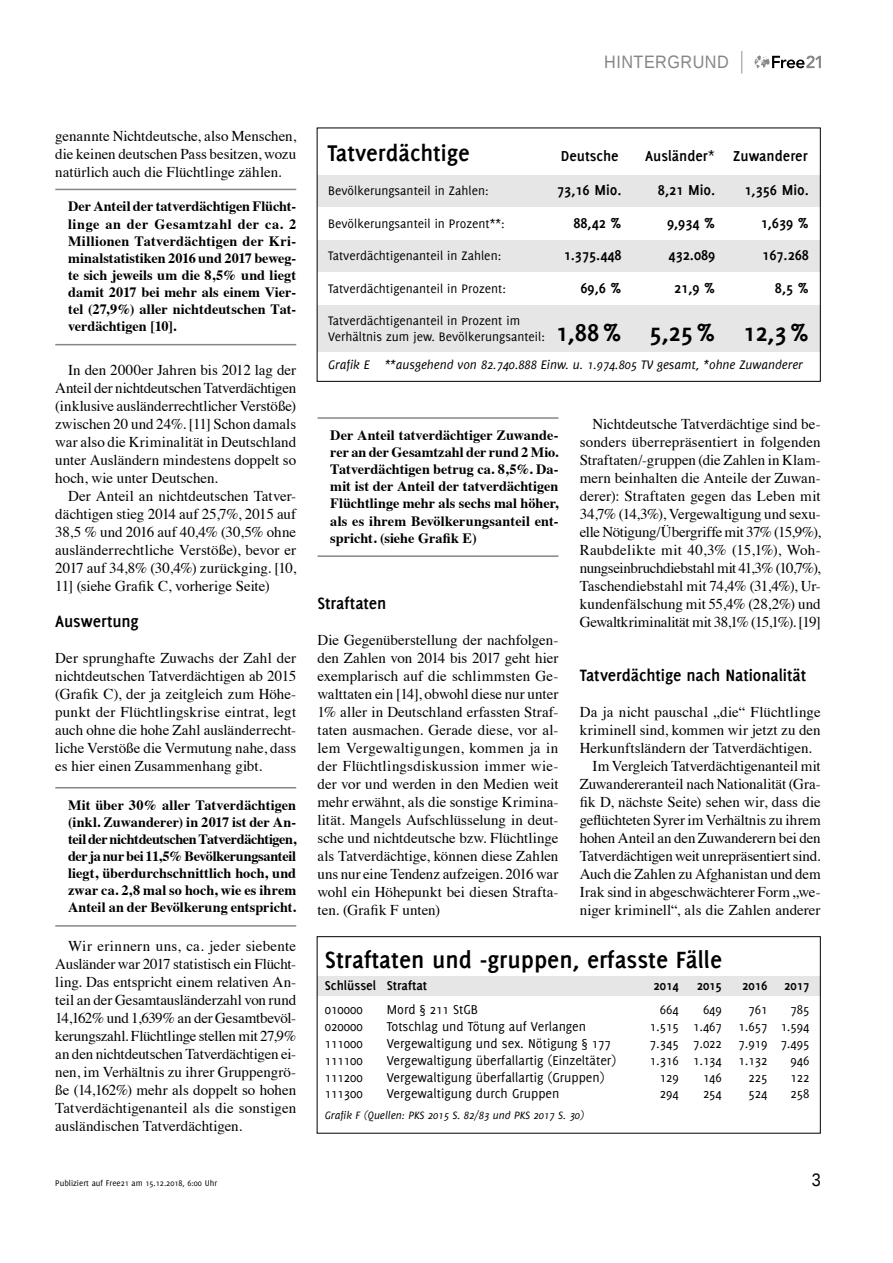
<style>
.page{position:relative;width:893px;height:1263px;background:#fff}
.page>*{position:absolute;margin:0;border:0;box-sizing:border-box;transform-origin:0 0}
.t1{font:700 25.65px "Delicious";color:#000}
.t2{font:700 24.9px "Delicious";color:#000}
.t3{font:700 18px "Delicious";letter-spacing:-.005em;color:#000}
.t4{font:18px "Liberation Sans";letter-spacing:.03em;color:#868686;scale:.9 1}
.t5{font:18px "Liberation Sans";color:#000;scale:.9 1}
.t6{font:700 15.75px "Delicious";color:#000}
.t7{font:15px/18px "Times";letter-spacing:-.005em;color:#000;text-align:justify}
.t8{font:700 14.25px/17.1px "Times";letter-spacing:.005em;color:#000;text-align:justify}
.t9{font:13.95px "Delicious";color:#000}
.t10{font:700 13.95px "Delicious";color:#000}
.t11{font:13.5px/16.2px "Delicious";color:#000}
.t12{font:italic 13.5px "Delicious";color:#000}
.t13{font:italic 11.7px "Delicious";color:#000}
.t14{font:9px "Delicious";color:#000}
.s1{font-weight:700;font-size:27.15px}
.s2{font-weight:400}
</style>
<div class="page">
<svg style="left:755px;top:55px;width:66px;height:13px"></svg>
<svg style="left:741px;top:51px;width:1px;height:23px"></svg>
<hr style="left:55px;top:189px;width:241px;height:1px;background:#868686">
<hr style="left:55px;top:344px;width:241px;height:1px;background:#868686">
<hr style="left:55px;top:787px;width:241px;height:1px;background:#868686">
<hr style="left:55px;top:925px;width:241px;height:2px;background:#868686">
<hr style="left:317px;top:417px;width:241px;height:2px;background:#868686">
<hr style="left:317px;top:555px;width:241px;height:2px;background:#868686">
<div style="left:317px;top:175px;width:503px;height:31px;background:#e6e6e6"></div>
<div style="left:317px;top:240px;width:503px;height:31px;background:#e6e6e6"></div>
<div style="left:317px;top:306px;width:503px;height:46px;background:#e6e6e6"></div>
<div style="left:317px;top:128px;width:504px;height:254px;border:1px solid #000"></div>
<div style="left:317px;top:976px;width:503px;height:20px;background:#e6e6e6"></div>
<div style="left:317px;top:936px;width:504px;height:197px;border:1px solid #000"></div>
<p class="t4" style="left:604px;top:52px;width:140px">HINTERGRUND</p>
<p class="t7" style="left:55px;top:126px;width:242px">genannte Nichtdeutsche, also Menschen, die keinen deutschen Pass besitzen, wozu natürlich auch die Flüchtlinge zählen.</p>
<p class="t8" style="left:68px;top:197px;width:230px">Der Anteil der tatverdächtigen Flücht&shy;linge an der Gesamtzahl der ca. 2<br>Millionen Tatverdächtigen der Kri&shy;minalstatistiken 2016 und 2017 beweg&shy;te sich jeweils um die 8,5% und liegt damit 2017 bei mehr als einem Vier&shy;tel (27,9%) aller nichtdeutschen Tat&shy;verdächtigen [10].</p>
<p class="t7" style="left:55px;top:360px;width:242px;text-indent:13px">In den 2000er Jahren bis 2012 lag der Anteil der nichtdeutschen Tatverdächtigen (inklusive ausländerrechtlicher Verstöße) zwischen 20 und 24%. [11] Schon damals war also die Kriminalität in Deutschland unter Ausländern mindestens doppelt so hoch, wie unter Deutschen.</p>
<p class="t7" style="left:55px;top:486px;width:242px;text-indent:13px">Der Anteil an nichtdeutschen Tatver&shy;dächtigen stieg 2014 auf 25,7%, 2015 auf 38,5 % und 2016 auf 40,4% (30,5% ohne ausländerrechtliche Verstöße), bevor er 2017 auf 34,8% (30,4%) zurückging. [10, 11] (siehe Grafik C, vorherige Seite)</p>
<p class="t3" style="left:55px;top:611px;width:85px">Auswertung</p>
<p class="t7" style="left:55px;top:648px;width:242px">Der sprunghafte Zuwachs der Zahl der nichtdeutschen Tatverdächtigen ab 2015 (Grafik C), der ja zeitgleich zum Höhe&shy;punkt der Flüchtlingskrise eintrat, legt auch ohne die hohe Zahl ausländerrecht&shy;liche Verstöße die Vermutung nahe, dass es hier einen Zusammenhang gibt.</p>
<p class="t8" style="left:68px;top:795px;width:230px">Mit über 30% aller Tatverdächtigen (inkl. Zuwanderer) in 2017 ist der An&shy;teil der nichtdeutschen Tatverdächtigen, der ja nur bei 11,5% Bevölkerungsanteil liegt, überdurchschnittlich hoch, und zwar ca. 2,8 mal so hoch, wie es ihrem Anteil an der Bevölkerung entspricht.</p>
<p class="t7" style="left:55px;top:936px;width:242px;text-indent:13px">Wir erinnern uns, ca. jeder siebente Ausländer war 2017 statistisch ein Flücht&shy;ling. Das entspricht einem relativen An&shy;teil an der Gesamtausländerzahl von rund 14,162% und 1,639% an der Gesamtbevöl&shy;kerungszahl. Flüchtlinge stellen mit 27,9% an den nichtdeutschen Tatverdächtigen ei&shy;nen, im Verhältnis zu ihrer Gruppengrö&shy;ße (14,162%) mehr als doppelt so hohen Tatverdächtigenanteil als die sonstigen ausländischen Tatverdächtigen.</p>
<h2 class="t2" style="left:327px;top:139px;width:144px">Tatverdächtige</h2>
<p class="t11" style="left:328px;top:182px;width:162px">Bevölkerungsanteil in Zahlen:</p>
<p class="t6" style="left:557px;top:181px;width:66px">73,16 Mio.</p>
<p class="t6" style="left:658px;top:181px;width:59px">8,21 Mio.</p>
<p class="t6" style="left:744px;top:181px;width:66px">1,356 Mio.</p>
<p class="t11" style="left:328px;top:215px;width:178px">Bevölkerungsanteil in Prozent**:</p>
<p class="t6" style="left:573px;top:213px;width:50px">88,42 %</p>
<p class="t6" style="left:667px;top:213px;width:50px">9,934 %</p>
<p class="t6" style="left:761px;top:213px;width:50px">1,639 %</p>
<p class="t11" style="left:328px;top:247px;width:174px">Tatverdächtigenanteil in Zahlen:</p>
<p class="t6" style="left:564px;top:246px;width:59px">1.375.448</p>
<p class="t6" style="left:669px;top:246px;width:48px">432.089</p>
<p class="t6" style="left:762px;top:246px;width:48px">167.268</p>
<p class="t11" style="left:328px;top:280px;width:179px">Tatverdächtigenanteil in Prozent:</p>
<p class="t6" style="left:580px;top:278px;width:43px">69,6 %</p>
<p class="t6" style="left:674px;top:278px;width:43px">21,9 %</p>
<p class="t6" style="left:775px;top:278px;width:36px">8,5 %</p>
<p class="t11" style="left:328px;top:312px;width:482px">Tatverdächtigenanteil in Prozent im<br>Verhältnis zum jew. Bevölkerungsanteil: <span class="s1">1,88 % 5,25 % 12,3 %</span></p>
<p class="t12" style="left:328px;top:357px;width:476px">Grafik E **ausgehend von 82.740.888 Einw. u. 1.974.805 TV gesamt, *ohne Zuwanderer</p>
<p class="t6" style="left:561px;top:147px;width:59px">Deutsche</p>
<p class="t6" style="left:645px;top:147px;width:164px">Ausländer<span class="s2">*</span> Zuwanderer</p>
<p class="t8" style="left:330px;top:425px;width:230px">Der Anteil tatverdächtiger Zuwande&shy;rer an der Gesamtzahl der rund 2 Mio.<br>Tatverdächtigen betrug ca. 8,5%. Da&shy;mit ist der Anteil der tatverdächtigen Flüchtlinge mehr als sechs mal höher, als es ihrem Bevölkerungsanteil ent&shy;spricht. (siehe Grafik E)</p>
<p class="t3" style="left:317px;top:593px;width:70px">Straftaten</p>
<p class="t7" style="left:317px;top:630px;width:242px">Die Gegenüberstellung der nachfolgen&shy;den Zahlen von 2014 bis 2017 geht hier exemplarisch auf die schlimmsten Ge&shy;walttaten ein [14], obwohl diese nur unter 1% aller in Deutschland erfassten Straf&shy;taten ausmachen. Gerade diese, vor al&shy;lem Vergewaltigungen, kommen ja in der Flüchtlingsdiskussion immer wie&shy;der vor und werden in den Medien weit mehr erwähnt, als die sonstige Krimina&shy;lität. Mangels Aufschlüsselung in deut&shy;sche und nichtdeutsche bzw. Flüchtlinge als Tatverdächtige, können diese Zahlen uns nur eine Tendenz aufzeigen. 2016 war wohl ein Höhepunkt bei diesen Strafta&shy;ten. (Grafik F unten)</p>
<p class="t7" style="left:580px;top:414px;width:242px;text-indent:13px">Nichtdeutsche Tatverdächtige sind be&shy;sonders überrepräsentiert in folgenden Straftaten/-gruppen (die Zahlen in Klam&shy;mern beinhalten die Anteile der Zuwan&shy;derer): Straftaten gegen das Leben mit 34,7% (14,3%), Vergewaltigung und sexu&shy;elle Nötigung/Übergriffe mit 37% (15,9%), Raubdelikte mit 40,3% (15,1%), Woh&shy;nungseinbruchdiebstahl mit 41,3% (10,7%), Taschendiebstahl mit 74,4% (31,4%), Ur&shy;kundenfälschung mit 55,4% (28,2%) und Gewaltkriminalität mit 38,1% (15,1%). [19]</p>
<p class="t3" style="left:580px;top:665px;width:228px">Tatverdächtige nach Nationalität</p>
<p class="t7" style="left:580px;top:702px;width:242px">Da ja nicht pauschal „die“ Flüchtlinge</p>
<p class="t7" style="left:580px;top:720px;width:242px">kriminell sind, kommen wir jetzt zu den</p>
<p class="t7" style="left:580px;top:738px;width:234px">Herkunftsländern der Tatverdächtigen.</p>
<p class="t7" style="left:592px;top:756px;width:230px">Im Vergleich Tatverdächtigenanteil mit</p>
<p class="t7" style="left:580px;top:774px;width:242px">Zuwandereranteil nach Nationalität (Gra-</p>
<p class="t7" style="left:580px;top:792px;width:242px">fik D, nächste Seite) sehen wir, dass die</p>
<p class="t7" style="left:580px;top:810px;width:242px">geflüchteten Syrer im Verhältnis zu ihrem</p>
<p class="t7" style="left:580px;top:828px;width:242px">hohen Anteil an den Zuwanderern bei den</p>
<p class="t7" style="left:580px;top:846px;width:242px">Tatverdächtigen weit unrepräsentiert sind.</p>
<p class="t7" style="left:580px;top:864px;width:242px">Auch die Zahlen zu Afghanistan und dem</p>
<p class="t7" style="left:580px;top:882px;width:242px">Irak sind in abgeschwächterer Form „we-</p>
<p class="t7" style="left:580px;top:900px;width:242px">niger kriminell“, als die Zahlen anderer</p>
<h1 class="t1" style="left:325px;top:945px;width:399px">Straftaten und -gruppen, erfasste Fälle</h1>
<p class="t10" style="left:325px;top:978px;width:104px">Schlüssel Straftat</p>
<p class="t10" style="left:653px;top:978px;width:27px">2014</p>
<p class="t10" style="left:697px;top:978px;width:27px">2015</p>
<p class="t10" style="left:742px;top:978px;width:69px">2016 2017</p>
<p class="t9" style="left:325px;top:1002px;width:39px">010000</p>
<p class="t9" style="left:387px;top:1002px;width:93px">Mord § 211 StGB</p>
<p class="t9" style="left:660px;top:1002px;width:20px">664</p>
<p class="t9" style="left:703px;top:1002px;width:20px">649</p>
<p class="t9" style="left:748px;top:1002px;width:20px">761</p>
<p class="t9" style="left:791px;top:1002px;width:20px">785</p>
<p class="t9" style="left:325px;top:1019px;width:39px">020000</p>
<p class="t9" style="left:387px;top:1019px;width:201px">Totschlag und Tötung auf Verlangen</p>
<p class="t9" style="left:650px;top:1019px;width:161px">1.515 1.467 1.657 1.594</p>
<p class="t9" style="left:325px;top:1035px;width:39px">111000</p>
<p class="t9" style="left:387px;top:1035px;width:226px">Vergewaltigung und sex. Nötigung § 177</p>
<p class="t9" style="left:650px;top:1035px;width:161px">7.345 7.022 7.919 7.495</p>
<p class="t9" style="left:325px;top:1052px;width:39px">111100</p>
<p class="t9" style="left:387px;top:1052px;width:231px">Vergewaltigung überfallartig (Einzeltäter)</p>
<p class="t9" style="left:650px;top:1052px;width:119px">1.316 1.134 1.132</p>
<p class="t9" style="left:791px;top:1052px;width:20px">946</p>
<p class="t9" style="left:325px;top:1069px;width:39px">111200</p>
<p class="t9" style="left:387px;top:1069px;width:219px">Vergewaltigung überfallartig (Gruppen)</p>
<p class="t9" style="left:660px;top:1069px;width:20px">129</p>
<p class="t9" style="left:703px;top:1069px;width:20px">146</p>
<p class="t9" style="left:748px;top:1069px;width:20px">225</p>
<p class="t9" style="left:791px;top:1069px;width:20px">122</p>
<p class="t9" style="left:325px;top:1086px;width:39px">111300</p>
<p class="t9" style="left:387px;top:1086px;width:174px">Vergewaltigung durch Gruppen</p>
<p class="t9" style="left:660px;top:1086px;width:20px">294</p>
<p class="t9" style="left:703px;top:1086px;width:20px">254</p>
<p class="t9" style="left:748px;top:1086px;width:20px">524</p>
<p class="t9" style="left:791px;top:1086px;width:20px">258</p>
<p class="t13" style="left:325px;top:1109px;width:261px">Grafik F (Quellen: PKS 2015 S. 82/83 und PKS 2017 S. 30)</p>
<p class="t14" style="left:55px;top:1177px;width:163px">Publiziert auf Free21 am 15.12.2018, 6:00 Uhr</p>
<p class="t5" style="left:812px;top:1169px;width:12px">3</p>
</div>
